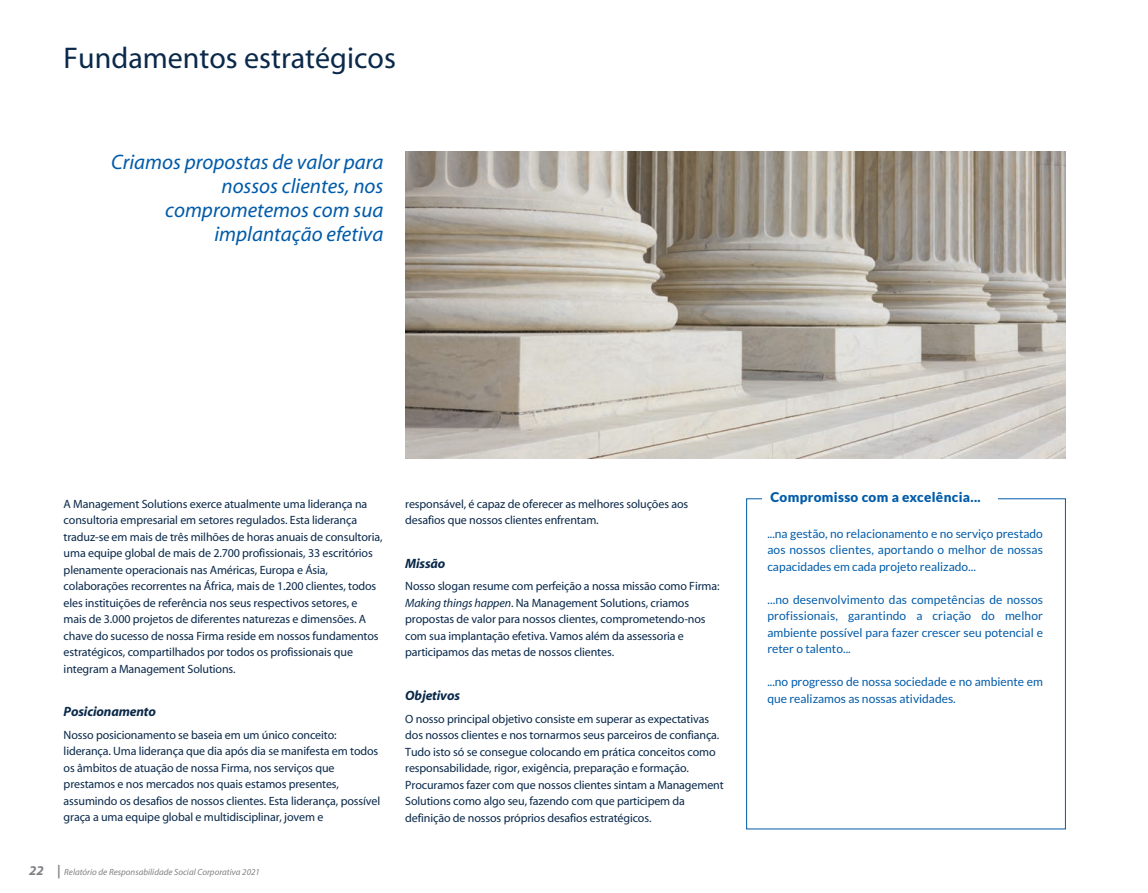
<style>
.page{position:relative;width:1148px;height:893px;background:#fff}
.page>*{position:absolute;margin:0;border:0;box-sizing:border-box;transform-origin:0 0}
.t1{font:30px "Myriad";color:#0a294a}
.t2{font:italic 21px/24px "Myriad";color:#015ba9;text-align:right}
.t3{font:italic 700 13.5px "Myriad";letter-spacing:-.01em;color:#0a294a}
.t4{font:900 13.5px "Lato";letter-spacing:.025em;color:#015ba9}
.t5{font:12px/16.5px "Myriad";letter-spacing:-.01em;color:#0a294a}
.t6{font:12px/16.5px "Lato";color:#015ba9;text-align:justify}
.t7{font:italic 9px "Myriad";color:#808285}
.s1{font-weight:700;font-size:13.5px}
.s2{font-style:italic}
</style>
<div class="page">
<img style="left:405px;top:151px;width:660px;height:307px">
<h1 class="t1" style="left:64px;top:43px;width:334px">Fundamentos estratégicos</h1>
<h2 class="t2" style="left:111px;top:151px;width:274px">Criamos propostas de valor para nossos clientes, nos comprometemos com sua implantação efetiva</h2>
<p class="t5" style="left:64px;top:496px;width:320px">A Management Solutions exerce atualmente uma liderança na consultoria empresarial em setores regulados. Esta liderança traduz-se em mais de três milhões de horas anuais de consultoria, uma equipe global de mais de 2.700 profissionais, 33 escritórios plenamente operacionais nas Américas, Europa e Ásia, colaborações recorrentes na África, mais de 1.200 clientes, todos eles instituições de referência nos seus respectivos setores, e mais de 3.000 projetos de diferentes naturezas e dimensões. A chave do sucesso de nossa Firma reside em nossos fundamentos estratégicos, compartilhados por todos os profissionais que integram a Management Solutions.</p>
<p class="t3" style="left:64px;top:704px;width:94px">Posicionamento</p>
<p class="t5" style="left:64px;top:727px;width:318px">Nosso posicionamento se baseia em um único conceito: liderança. Uma liderança que dia após dia se manifesta em todos os âmbitos de atuação de nossa Firma, nos serviços que prestamos e nos mercados nos quais estamos presentes, assumindo os desafios de nossos clientes. Esta liderança, possível graça a uma equipe global e multidisciplinar, jovem e</p>
<p class="t7" style="left:29px;top:868px;width:232px"><span class="s1">22 |</span> Relatório de Responsabilidade Social Corporativa 2021</p>
<p class="t5" style="left:405px;top:496px;width:284px">responsável, é capaz de oferecer as melhores soluções aos desafios que nossos clientes enfrentam.</p>
<p class="t3" style="left:405px;top:556px;width:42px">Missão</p>
<p class="t5" style="left:405px;top:578px;width:316px">Nosso slogan resume com perfeição a nossa missão como Firma:<br><span class="s2">Making things happen</span>. Na Management Solutions, criamos propostas de valor para nossos clientes, comprometendo-nos com sua implantação efetiva. Vamos além da assessoria e participamos das metas de nossos clientes.</p>
<p class="t3" style="left:405px;top:688px;width:56px">Objetivos</p>
<p class="t5" style="left:405px;top:710px;width:320px">O nosso principal objetivo consiste em superar as expectativas dos nossos clientes e nos tornarmos seus parceiros de confiança.<br>Tudo isto só se consegue colocando em prática conceitos como responsabilidade, rigor, exigência, preparação e formação.<br>Procuramos fazer com que nossos clientes sintam a Management Solutions como algo seu, fazendo com que participem da definição de nossos próprios desafios estratégicos.</p>
<p class="t4" style="left:770px;top:489px;width:212px">Compromisso com a excelência...</p>
<p class="t6" style="left:767px;top:525px;width:277px">...na gestão, no relacionamento e no serviço prestado aos nossos clientes, aportando o melhor de nossas capacidades em cada projeto realizado...</p>
<p class="t6" style="left:767px;top:591px;width:277px">...no desenvolvimento das competências de nossos profissionais, garantindo a criação do melhor ambiente possível para fazer crescer seu potencial e reter o talento...</p>
<p class="t6" style="left:767px;top:674px;width:277px">...no progresso de nossa sociedade e no ambiente em que realizamos as nossas atividades.</p>
</div>
